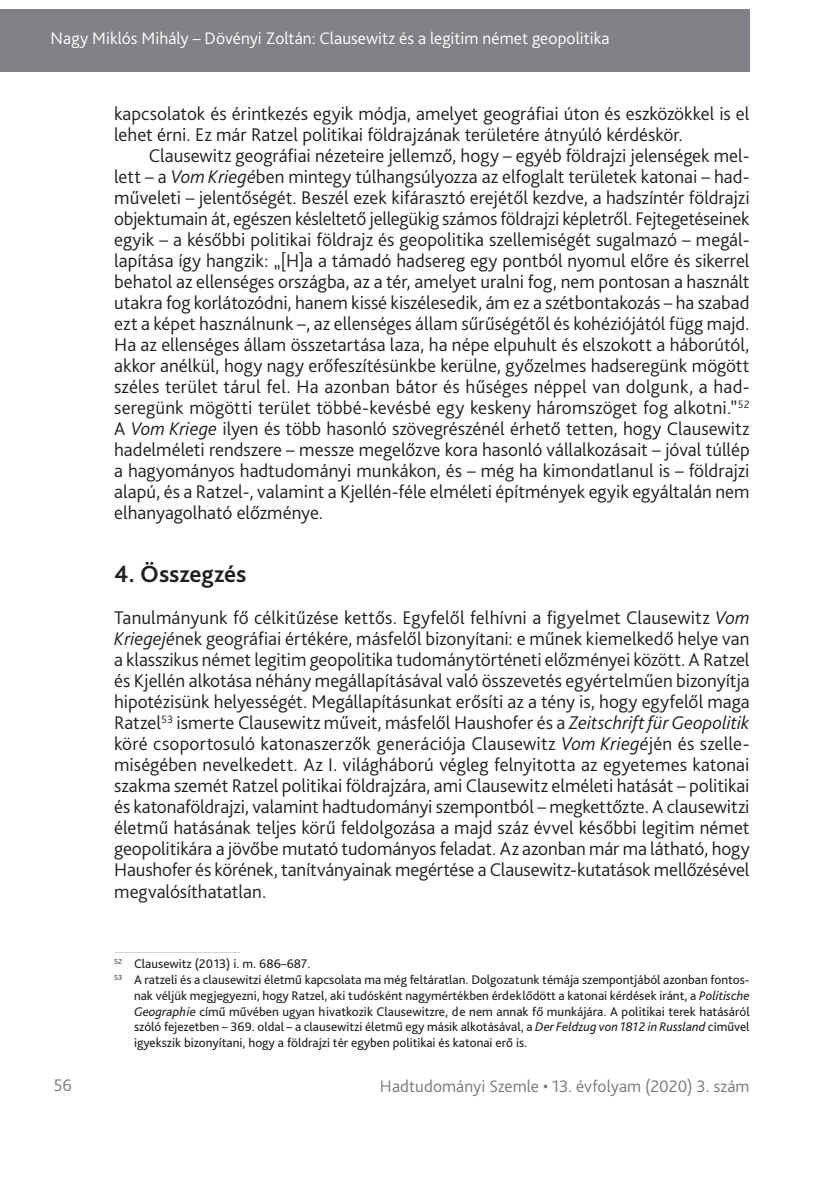
<style>
.page{position:relative;width:834px;height:1181px;background:#fff}
.page>*{position:absolute;margin:0;border:0;box-sizing:border-box;transform-origin:0 0}
.t1{font:700 24.5px "Bliss Pro";color:#231f20}
.t2{font:300 19.25px/21px "Bliss Pro";color:#231f20;text-align:justify}
.t3{font:300 17.5px "Bliss Pro";letter-spacing:.005em;color:#fff}
.t4{font:300 17.5px "Bliss Pro";letter-spacing:.005em;color:#767a7c}
.t5{font:13.12px "Bliss Pro";color:#231f20}
.s1{font-style:italic}
</style>
<div class="page">
<div style="left:0;top:9px;width:749px;height:63px;background:#808285"></div>
<hr style="left:114px;top:952px;width:126px;height:1px;background:#d1d2d4">
<p class="t3" style="left:51px;top:27px;width:560px">Nagy Miklós Mihály – Dövényi Zoltán: Clausewitz és a legitim német geopolitika</p>
<p class="t2" style="left:114px;top:103px;width:636px">kapcsolatok és érintkezés egyik módja, amelyet geográfiai úton és eszközökkel is el lehet érni. Ez már Ratzel politikai földrajzának területére átnyúló kérdéskör.</p>
<p class="t2" style="left:114px;top:145px;width:637px;text-indent:35px">Clausewitz geográfiai nézeteire jellemző, hogy – egyéb földrajzi jelenségek mel&shy;lett – a <span class="s1">Vom Kriegé</span>ben mintegy túlhangsúlyozza az elfoglalt területek katonai – had&shy;műveleti – jelentőségét. Beszél ezek kifárasztó erejétől kezdve, a hadszíntér földrajzi objektumain át, egészen késleltető jellegükig számos földrajzi képletről. Fejtegetéseinek egyik – a későbbi politikai földrajz és geopolitika szellemiségét sugalmazó – megál&shy;lapítása így hangzik: „[H]a a támadó hadsereg egy pontból nyomul előre és sikerrel behatol az ellenséges országba, az a tér, amelyet uralni fog, nem pontosan a használt utakra fog korlátozódni, hanem kissé kiszélesedik, ám ez a szétbontakozás – ha szabad ezt a képet használnunk –, az ellenséges állam sűrűségétől és kohéziójától függ majd.<br>Ha az ellenséges állam összetartása laza, ha népe elpuhult és elszokott a háborútól, akkor anélkül, hogy nagy erőfeszítésünkbe kerülne, győzelmes hadseregünk mögött széles terület tárul fel. Ha azonban bátor és hűséges néppel van dolgunk, a had&shy;seregünk mögötti terület többé-kevésbé egy keskeny háromszöget fog alkotni.”<sup>52<br></sup>A <span class="s1">Vom Kriege</span> ilyen és több hasonló szövegrészénél érhető tetten, hogy Clausewitz hadelméleti rendszere – messze megelőzve kora hasonló vállalkozásait – jóval túllép a hagyományos hadtudományi munkákon, és – még ha kimondatlanul is – földrajzi alapú, és a Ratzel-, valamint a Kjellén-féle elméleti építmények egyik egyáltalán nem elhanyagolható előzménye.</p>
<p class="t1" style="left:114px;top:559px;width:134px">4. Összegzés</p>
<p class="t2" style="left:114px;top:607px;width:637px">Tanulmányunk fő célkitűzése kettős. Egyfelől felhívni a figyelmet Clausewitz <span class="s1">Vom Kriegejé</span>nek geográfiai értékére, másfelől bizonyítani: e műnek kiemelkedő helye van a klasszikus német legitim geopolitika tudománytörténeti előzményei között. A Ratzel és Kjellén alkotása néhány megállapításával való összevetés egyértelműen bizonyítja hipotézisünk helyességét. Megállapításunkat erősíti az a tény is, hogy egyfelől maga Ratzel<sup>53</sup> ismerte Clausewitz műveit, másfelől Haushofer és a <span class="s1">Zeitschrift für Geopolitik </span>köré csoportosuló katonaszerzők generációja Clausewitz <span class="s1">Vom Kriegé</span>jén és szelle&shy;miségében nevelkedett. Az I. világháború végleg felnyitotta az egyetemes katonai szakma szemét Ratzel politikai földrajzára, ami Clausewitz elméleti hatását – politikai és katonaföldrajzi, valamint hadtudományi szempontból – megkettőzte. A clausewitzi életmű hatásának teljes körű feldolgozása a majd száz évvel későbbi legitim német geopolitikára a jövőbe mutató tudományos feladat. Az azonban már ma látható, hogy Haushofer és körének, tanítványainak megértése a Clausewitz-kutatások mellőzésével megvalósíthatatlan.</p>
<p class="t5" style="left:114px;top:955px;width:198px"><sup>52</sup> Clausewitz (2013) i. m. 686–687.</p>
<p class="t5" style="left:114px;top:971px;width:636px"><sup>53</sup> A ratzeli és a clausewitzi életmű kapcsolata ma még feltáratlan. Dolgozatunk témája szempontjából azonban fontos-</p>
<p class="t5" style="left:134px;top:987px;width:617px">nak véljük megjegyezni, hogy Ratzel, aki tudósként nagymértékben érdeklődött a katonai kérdések iránt, a <span class="s1">Politische</span></p>
<p class="t5" style="left:134px;top:1003px;width:617px"><span class="s1">Geographie</span> című művében ugyan hivatkozik Clausewitzre, de nem annak fő munkájára. A politikai terek hatásáról</p>
<p class="t5" style="left:134px;top:1018px;width:617px">szóló fejezetben – 369. oldal – a clausewitzi életmű egy másik alkotásával, a <span class="s1">Der Feldzug von 1812 in Russland</span> cíművel</p>
<p class="t5" style="left:134px;top:1034px;width:394px">igyekszik bizonyítani, hogy a földrajzi tér egyben politikai és katonai erő is.</p>
<p class="t4" style="left:54px;top:1074px;width:20px">56</p>
<p class="t4" style="left:380px;top:1075px;width:371px">Hadtudományi Szemle • 13. évfolyam (2020) 3. szám</p>
</div>
